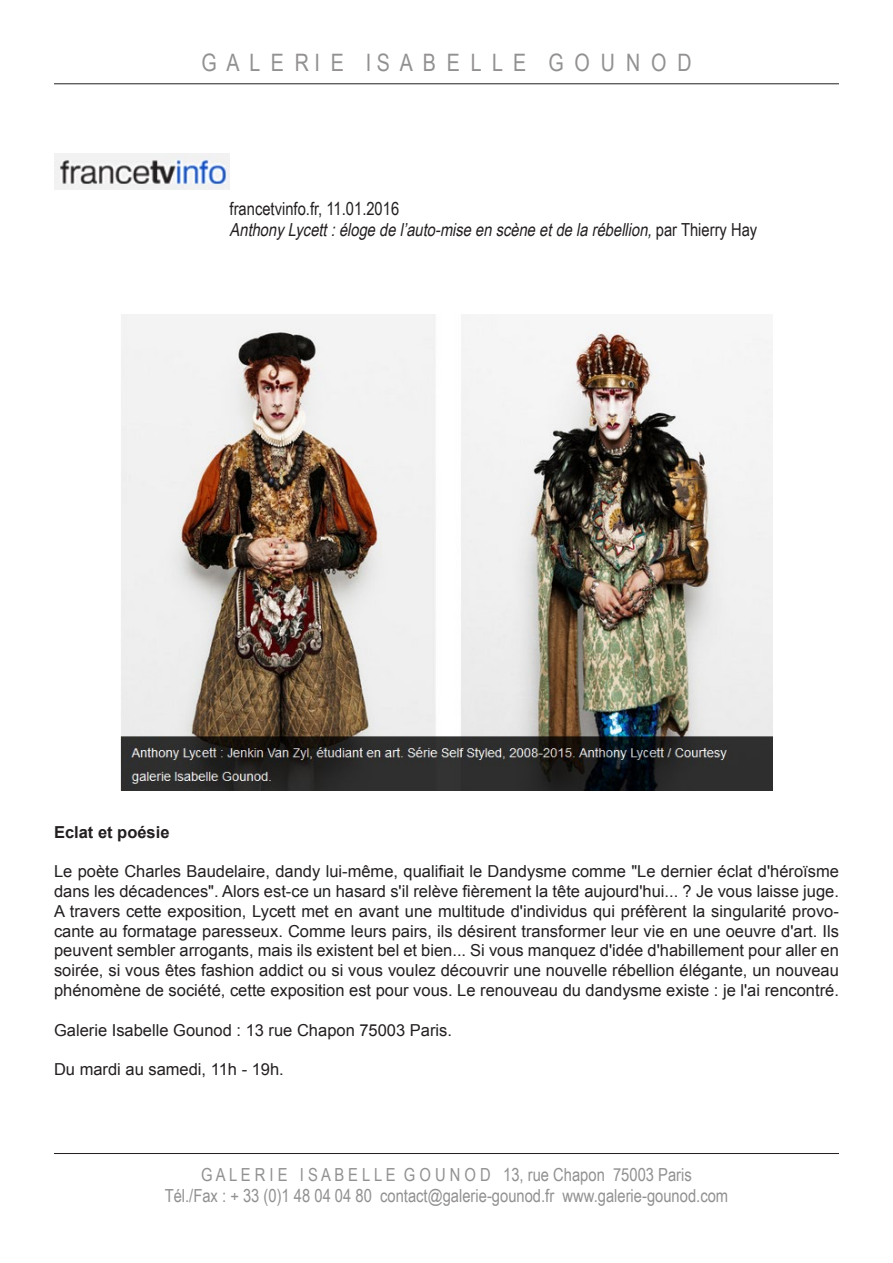
<style>
.page{position:relative;width:893px;height:1263px;background:#fff}
.page>*{position:absolute;margin:0;border:0;box-sizing:border-box;transform-origin:0 0}
.t1{font:24px "Arial Narrow";color:#929090}
.t2{font:18px/21.6px "Arial Narrow";color:#929090;text-align:center}
.t3{font:italic 18px "Arial Narrow";color:#231f20}
.t4{font:18px "Arial Narrow";color:#231f20}
.t5{font:16.5px/19.8px "Arial";color:#231f20;text-align:justify}
.t6{font:700 16.5px "Arial";color:#231f20}
.s1{font-style:normal}
</style>
<div class="page">
<hr style="left:54px;top:84px;width:785px;height:1px;background:#231f20">
<hr style="left:54px;top:1153px;width:785px;height:1px;background:#231f20">
<img style="left:120px;top:314px;width:653px;height:476px">
<img style="left:54px;top:154px;width:176px;height:36px">
<h1 class="t1" style="left:201px;top:45px;width:492px">G A L E R I E I S A B E L L E G O U N O D</h1>
<p class="t4" style="left:230px;top:195px;width:171px">francetvinfo.fr, 11.01.2016</p>
<p class="t3" style="left:230px;top:217px;width:529px">AnthonyLycett:élogedel’auto-miseenscèneetdelarébellion,<span class="s1">p a r T h i e r r y H a y</span></p>
<p class="t6" style="left:54px;top:821px;width:117px">Eclat et poésie</p>
<p class="t5" style="left:54px;top:861px;width:786px">Le poète Charles Baudelaire, dandy lui-même, qualifiait le Dandysme comme "Le dernier éclat d'héroïsme dans les décadences". Alors est-ce un hasard s'il relève fièrement la tête aujourd'hui... ? Je vous laisse juge.<br>A travers cette exposition, Lycett met en avant une multitude d'individus qui préfèrent la singularité provo&shy;cante au formatage paresseux. Comme leurs pairs, ils désirent transformer leur vie en une oeuvre d'art. Ils peuvent sembler arrogants, mais ils existent bel et bien... Si vous manquez d'idée d'habillement pour aller en soirée, si vous êtes fashion addict ou si vous voulez découvrir une nouvelle rébellion élégante, un nouveau phénomène de société, cette exposition est pour vous. Le renouveau du dandysme existe : je l'ai rencontré.</p>
<p class="t5" style="left:54px;top:1020px;width:400px">Galerie Isabelle Gounod : 13 rue Chapon 75003 Paris.</p>
<p class="t5" style="left:54px;top:1059px;width:231px">Du mardi au samedi, 11h - 19h.</p>
<p class="t2" style="left:165px;top:1163px;width:565px">G A L E R I E I S A B E L L E G O U N O D 13, rue Chapon 75003 Paris<br>Tél./Fax : + 33 (0)1 48 04 04 80 contact@galerie-gounod.fr www.galerie-gounod.com</p>
</div>
